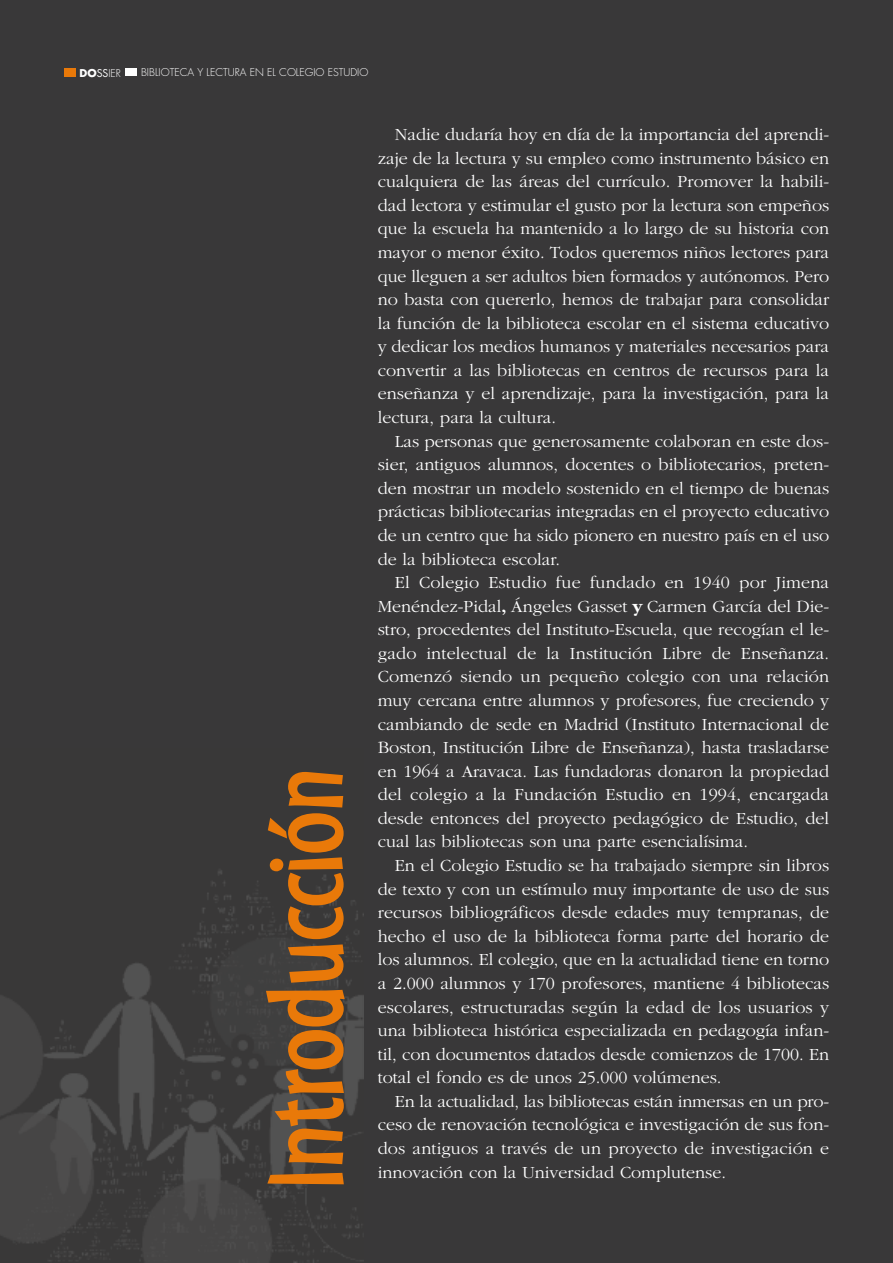
<style>
.page{position:relative;width:893px;height:1263px;background:#393839}
.page>*{position:absolute;margin:0;border:0;box-sizing:border-box;transform-origin:0 0}
.t1{font:105px "Myriad Tilt";color:#e97909}
.t2{font:300 17.7px "Garamond";color:#fff}
.t3{font:300 10.5px "Futura";color:#fff}
.s1{font-weight:700}
.s2{font-weight:400}
</style>
<div class="page">
<img style="left:0;top:870px;width:364px;height:393px">
<div style="left:64px;top:68px;width:12px;height:9px;background:#e97909"></div>
<div style="left:125px;top:68px;width:12px;height:8px;background:#fff"></div>
<p class="t3" style="left:80px;top:68px;width:43px"><span class="s1">DO</span><span class="s2">SS</span>IER</p>
<p class="t3" style="left:141px;top:68px;width:229px">BIBLIOTECA Y LECTURA EN EL COLEGIO ESTUDIO</p>
<p class="t1" style="left:268px;top:1189px;width:423px;rotate:-90deg">Introducción</p>
<p class="t2" style="left:395px;top:124px;width:436px">Nadie dudaría hoy en día de la importancia del aprendi-</p>
<p class="t2" style="left:378px;top:147px;width:453px">zaje de la lectura y su empleo como instrumento básico en</p>
<p class="t2" style="left:378px;top:171px;width:453px">cualquiera de las áreas del currículo. Promover la habili-</p>
<p class="t2" style="left:378px;top:194px;width:453px">dad lectora y estimular el gusto por la lectura son empeños</p>
<p class="t2" style="left:378px;top:218px;width:453px">que la escuela ha mantenido a lo largo de su historia con</p>
<p class="t2" style="left:378px;top:241px;width:453px">mayor o menor éxito. Todos queremos niños lectores para</p>
<p class="t2" style="left:378px;top:265px;width:453px">que lleguen a ser adultos bien formados y autónomos. Pero</p>
<p class="t2" style="left:378px;top:289px;width:453px">no basta con quererlo, hemos de trabajar para consolidar</p>
<p class="t2" style="left:378px;top:312px;width:453px">la función de la biblioteca escolar en el sistema educativo</p>
<p class="t2" style="left:378px;top:336px;width:453px">y dedicar los medios humanos y materiales necesarios para</p>
<p class="t2" style="left:378px;top:359px;width:453px">convertir a las bibliotecas en centros de recursos para la</p>
<p class="t2" style="left:378px;top:383px;width:453px">enseñanza y el aprendizaje, para la investigación, para la</p>
<p class="t2" style="left:378px;top:407px;width:180px">lectura, para la cultura.</p>
<p class="t2" style="left:395px;top:430px;width:436px">Las personas que generosamente colaboran en este dos-</p>
<p class="t2" style="left:378px;top:454px;width:453px">sier, antiguos alumnos, docentes o bibliotecarios, preten-</p>
<p class="t2" style="left:378px;top:477px;width:453px">den mostrar un modelo sostenido en el tiempo de buenas</p>
<p class="t2" style="left:378px;top:501px;width:453px">prácticas bibliotecarias integradas en el proyecto educativo</p>
<p class="t2" style="left:378px;top:524px;width:453px">de un centro que ha sido pionero en nuestro país en el uso</p>
<p class="t2" style="left:378px;top:548px;width:184px">de la biblioteca escolar.</p>
<p class="t2" style="left:395px;top:572px;width:436px">El Colegio Estudio fue fundado en 1940 por Jimena</p>
<p class="t2" style="left:378px;top:595px;width:453px">Menéndez-Pidal<span class="s1">,</span> Ángeles Gasset <span class="s1">y</span> Carmen García del Die-</p>
<p class="t2" style="left:378px;top:619px;width:453px">stro, procedentes del Instituto-Escuela, que recogían el le-</p>
<p class="t2" style="left:378px;top:642px;width:453px">gado intelectual de la Institución Libre de Enseñanza.</p>
<p class="t2" style="left:378px;top:666px;width:453px">Comenzó siendo un pequeño colegio con una relación</p>
<p class="t2" style="left:378px;top:689px;width:453px">muy cercana entre alumnos y profesores, fue creciendo y</p>
<p class="t2" style="left:378px;top:713px;width:453px">cambiando de sede en Madrid (Instituto Internacional de</p>
<p class="t2" style="left:378px;top:737px;width:453px">Boston, Institución Libre de Enseñanza), hasta trasladarse</p>
<p class="t2" style="left:378px;top:760px;width:453px">en 1964 a Aravaca. Las fundadoras donaron la propiedad</p>
<p class="t2" style="left:378px;top:784px;width:453px">del colegio a la Fundación Estudio en 1994, encargada</p>
<p class="t2" style="left:378px;top:807px;width:453px">desde entonces del proyecto pedagógico de Estudio, del</p>
<p class="t2" style="left:378px;top:831px;width:372px">cual las bibliotecas son una parte esencialísima.</p>
<p class="t2" style="left:395px;top:854px;width:436px">En el Colegio Estudio se ha trabajado siempre sin libros</p>
<p class="t2" style="left:378px;top:878px;width:453px">de texto y con un estímulo muy importante de uso de sus</p>
<p class="t2" style="left:378px;top:902px;width:453px">recursos bibliográficos desde edades muy tempranas, de</p>
<p class="t2" style="left:378px;top:925px;width:453px">hecho el uso de la biblioteca forma parte del horario de</p>
<p class="t2" style="left:378px;top:949px;width:453px">los alumnos. El colegio, que en la actualidad tiene en torno</p>
<p class="t2" style="left:378px;top:972px;width:453px">a 2.000 alumnos y 170 profesores, mantiene 4 bibliotecas</p>
<p class="t2" style="left:378px;top:996px;width:453px">escolares, estructuradas según la edad de los usuarios y</p>
<p class="t2" style="left:378px;top:1020px;width:453px">una biblioteca histórica especializada en pedagogía infan-</p>
<p class="t2" style="left:378px;top:1043px;width:453px">til, con documentos datados desde comienzos de 1700. En</p>
<p class="t2" style="left:378px;top:1067px;width:345px">total el fondo es de unos 25.000 volúmenes.</p>
<p class="t2" style="left:395px;top:1090px;width:436px">En la actualidad, las bibliotecas están inmersas en un pro-</p>
<p class="t2" style="left:378px;top:1114px;width:453px">ceso de renovación tecnológica e investigación de sus fon-</p>
<p class="t2" style="left:378px;top:1137px;width:453px">dos antiguos a través de un proyecto de investigación e</p>
<p class="t2" style="left:378px;top:1161px;width:350px">innovación con la Universidad Complutense.</p>
</div>
